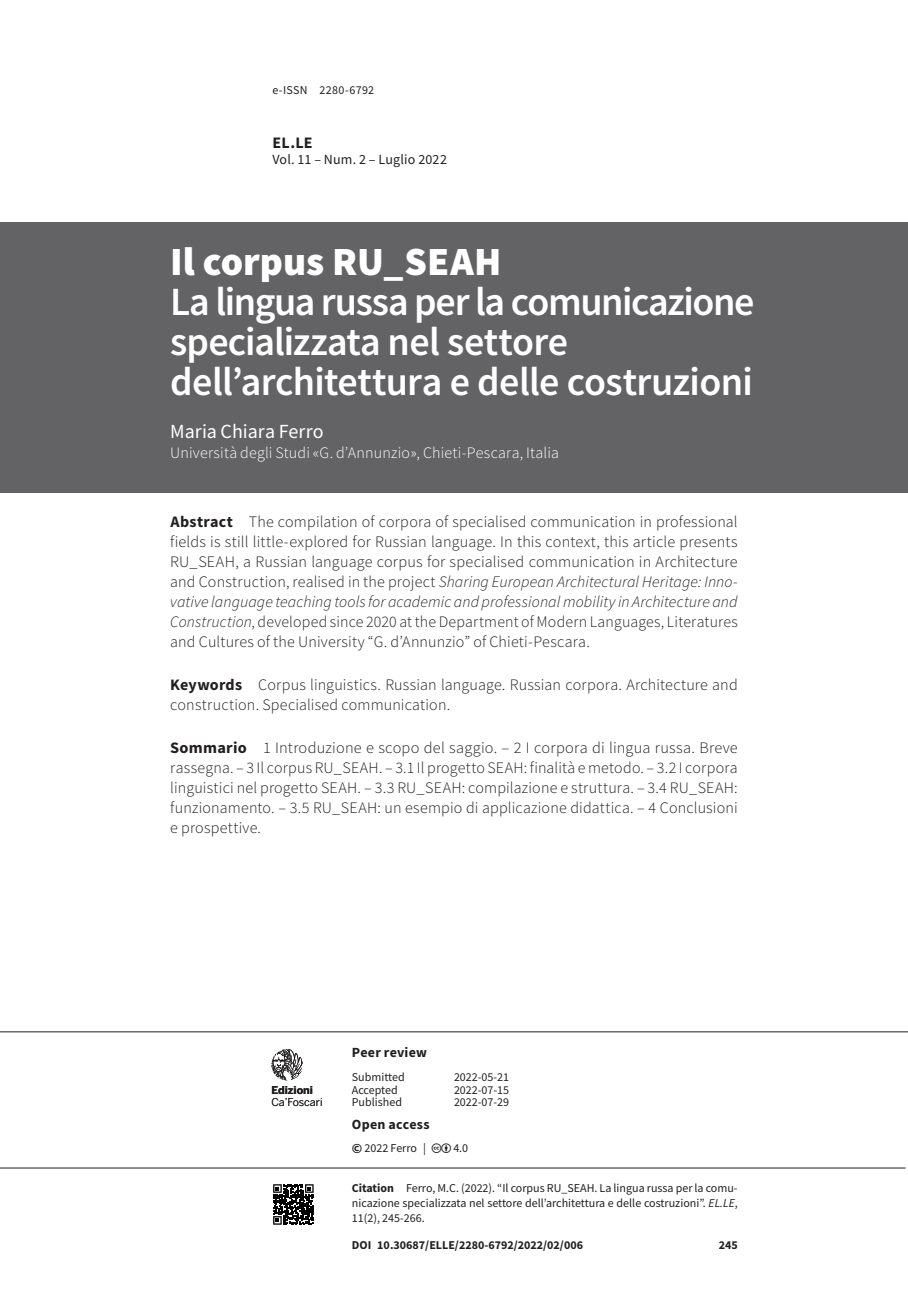
<style>
.page{position:relative;width:908px;height:1304px;background:#fff}
.page>*{position:absolute;margin:0;border:0;box-sizing:border-box;transform-origin:0 0}
.t1{font:600 40px/40px "Source Sans Pro";letter-spacing:-.02em;color:#fff}
.t2{font:900 40px "Source Sans Pro";color:#fff}
.t3{font:20px "Source Sans Pro";color:#fff}
.t4{font:300 16px/20px "Source Sans Pro";letter-spacing:.01em;color:#231f20;text-align:justify}
.t5{font:300 16px "Source Sans Pro";letter-spacing:.01em;color:#fff}
.t6{font:700 16px "Source Sans Pro";color:#231f20}
.t7{font:14px "Source Sans Pro";letter-spacing:.015em;color:#231f20}
.t8{font:700 14px "Source Sans Pro";letter-spacing:.02em;color:#231f20}
.t9{font:12px/15px "Source Sans Pro";color:#231f20;text-align:justify}
.t10{font:700 12px "Source Sans Pro";color:#231f20}
.t11{font:12px "Source Sans Pro";letter-spacing:.025em;color:#231f20}
.t12{font:10.8px "Benton Sans";letter-spacing:-.01em;color:#231f20}
.t13{font:700 10.8px "Benton Sans";color:#231f20}
.s1{font-weight:700}
.s2{font-style:italic}
.s3{font-weight:700;font-size:14px}
</style>
<div class="page">
<hr style="left:0;top:1031px;width:907px;height:1px;background:#231f20">
<hr style="left:0;top:1168px;width:905px;height:1px;background:#231f20">
<svg style="left:273px;top:1184px;width:40px;height:41px"></svg>
<svg style="left:271px;top:1049px;width:32px;height:31px"></svg>
<div style="left:0;top:223px;width:907px;height:270px;background:#636366"></div>
<p class="t11" style="left:272px;top:82px;width:103px">e-ISSN 2280-6792</p>
<p class="t6" style="left:272px;top:131px;width:42px">EL.LE</p>
<p class="t7" style="left:272px;top:151px;width:176px">Vol. 11 – Num. 2 – Luglio 2022</p>
<h1 class="t2" style="left:170px;top:234px;width:332px">Il corpus RU_SEAH</h1>
<h1 class="t1" style="left:170px;top:282px;width:585px">La lingua russa per la comunicazione specializzata nel settore dell’architettura e delle costruzioni</h1>
<p class="t3" style="left:170px;top:419px;width:155px">Maria Chiara Ferro</p>
<p class="t5" style="left:170px;top:443px;width:390px">Università degli Studi «G. d’Annunzio», Chieti-Pescara, Italia</p>
<p class="t4" style="left:170px;top:512px;width:568px"><span class="s1">Abstract</span> The compilation of corpora of specialised communication in professional fields is still little-explored for Russian language. In this context, this article presents RU_SEAH, a Russian language corpus for specialised communication in Architecture and Construction, realised in the project <span class="s2">Sharing European Architectural Heritage: Inno&shy;vative language teaching tools for academic and professional mobility in Architecture and Construction</span>, developed since 2020 at the Department of Modern Languages, Literatures and Cultures of the University “G. d’Annunzio” of Chieti-Pescara.</p>
<p class="t4" style="left:170px;top:675px;width:568px"><span class="s1">Keywords</span> Corpus linguistics. Russian language. Russian corpora. Architecture and construction. Specialised communication.</p>
<p class="t4" style="left:170px;top:737px;width:568px"><span class="s1">Sommario</span> 1 Introduzione e scopo del saggio. – 2 I corpora di lingua russa. Breve rassegna. – 3 Il corpus RU_SEAH. – 3.1 Il progetto SEAH: finalità e metodo. – 3.2 I corpora linguistici nel progetto SEAH. – 3.3 RU_SEAH: compilazione e struttura. – 3.4 RU_SEAH: funzionamento. – 3.5 RU_SEAH: un esempio di applicazione didattica. – 4 Conclusioni e prospettive.</p>
<p class="t13" style="left:271px;top:1084px;width:43px">Edizioni</p>
<p class="t12" style="left:271px;top:1095px;width:53px">Ca’Foscari</p>
<p class="t8" style="left:351px;top:1042px;width:77px">Peer review</p>
<p class="t9" style="left:351px;top:1070px;width:54px">Submitted</p>
<p class="t9" style="left:454px;top:1070px;width:57px">2022-05-21</p>
<p class="t9" style="left:351px;top:1082px;width:47px">Accepted</p>
<p class="t9" style="left:454px;top:1082px;width:57px">2022-07-15</p>
<p class="t9" style="left:351px;top:1095px;width:52px">Published</p>
<p class="t9" style="left:454px;top:1095px;width:57px">2022-07-29</p>
<p class="t8" style="left:351px;top:1115px;width:79px">Open access</p>
<p class="t9" style="left:351px;top:1140px;width:76px"><span class="s3">©</span> 2022 Ferro |</p>
<p class="t9" style="left:453px;top:1140px;width:16px">4.0</p>
<p class="t9" style="left:351px;top:1181px;width:387px"><span class="s1">Citation</span> Ferro, M.C. (2022). “Il corpus RU_SEAH. La lingua russa per la comu&shy;nicazione specializzata nel settore dell’architettura e delle costruzioni”. <span class="s2">EL.LE</span>, 11(2), 245-266.</p>
<p class="t10" style="left:351px;top:1237px;width:233px">DOI 10.30687/ELLE/2280-6792/2022/02/006</p>
<p class="t10" style="left:718px;top:1237px;width:21px">245</p>
</div>
